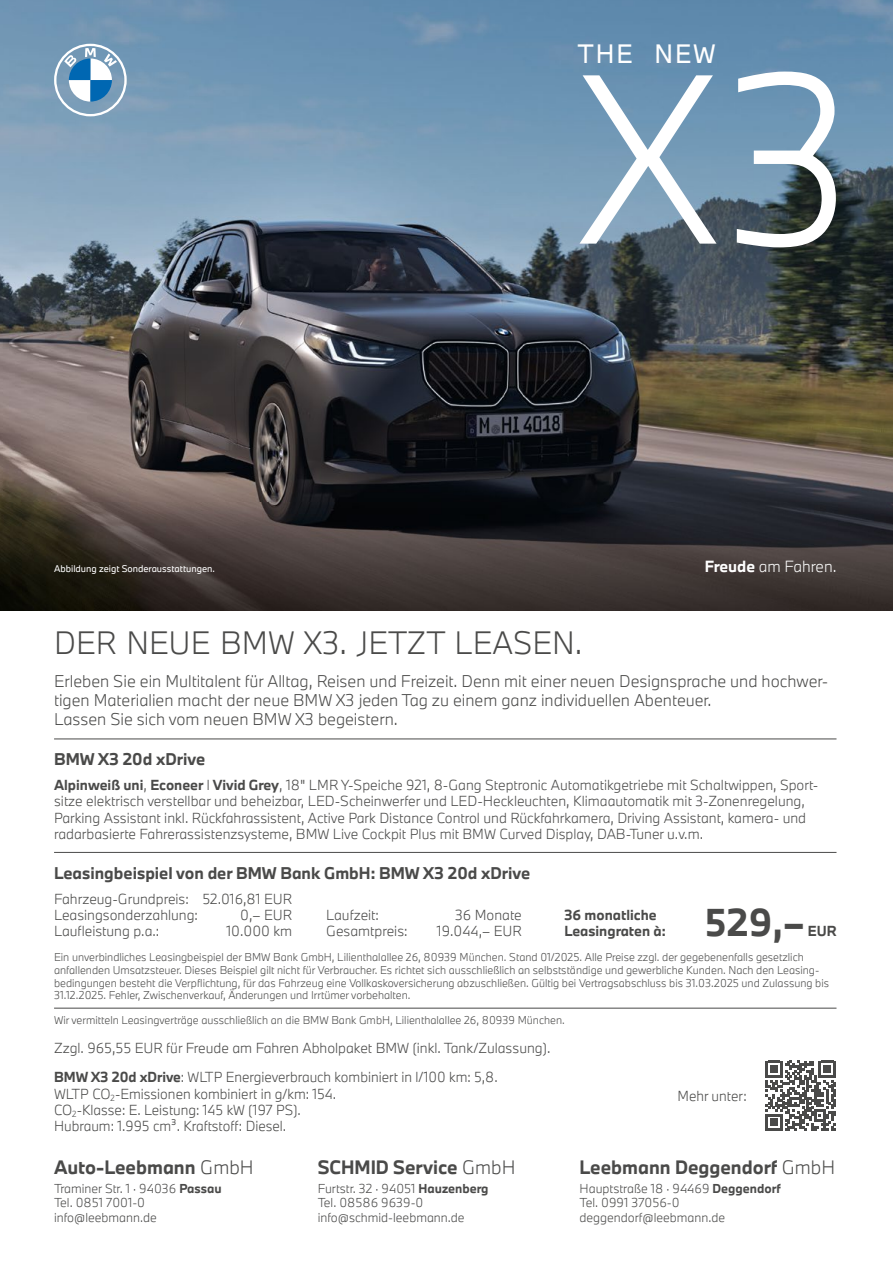
<style>
.page{position:relative;width:893px;height:1263px;background:#fff}
.page>*{position:absolute;margin:0;border:0;box-sizing:border-box;transform-origin:0 0}
.t1{font:300 223.2px "BMW Type Next Pro";color:#fff}
.t2{font:700 36px "BMW Type Next";color:#4a4a49}
.t3{font:300 30px "BMW Type Next";color:#4a4a49}
.t4{font:24.75px "BMW Type Next Pro";letter-spacing:.075em;color:#fff}
.t5{font:700 18px "BMW Type Next";color:#4a4a49}
.t6{font:300 15.75px/18.9px "BMW Type Next";color:#4a4a49}
.t7{font:700 15.75px "BMW Type Next";color:#4a4a49}
.t8{font:300 15px "BMW Type Next";color:#fff}
.t9{font:300 13.5px/16.2px "BMW Type Next";color:#4a4a49}
.t10{font:700 13.5px "BMW Type Next";color:#4a4a49}
.t11{font:300 12px/14.4px "BMW Type Next";color:#4a4a49}
.t12{font:300 10.5px/12.6px "BMW Type Next";color:#4a4a49}
.t13{font:9px "BMW Type Next";color:#fff}
.s1{font-weight:700}
.s2{font-weight:300}
</style>
<div class="page">
<hr style="left:54px;top:739px;width:782px;height:1px;background:#4a4a49">
<hr style="left:54px;top:852px;width:782px;height:1px;background:#4a4a49">
<hr style="left:54px;top:1008px;width:782px;height:1px;background:#4a4a49">
<img style="left:0;top:0;width:893px;height:503px">
<img style="left:0;top:503px;width:893px;height:108px">
<svg style="left:54px;top:44px;width:73px;height:72px"></svg>
<svg style="left:765px;top:1060px;width:71px;height:71px"></svg>
<h3 class="t4" style="left:578px;top:36px;width:140px">THE NEW</h3>
<h1 class="t1" style="left:578px;top:0;width:279px">X3</h1>
<p class="t13" style="left:54px;top:562px;width:162px">Abbildung zeigt Sonderausstattungen.</p>
<p class="t8" style="left:705px;top:556px;width:133px"><span class="s1">Freude</span> am Fahren.</p>
<h3 class="t3" style="left:54px;top:622px;width:530px">DER NEUE BMW X3. JETZT LEASEN.</h3>
<p class="t6" style="left:54px;top:672px;width:776px">Erleben Sie ein Multitalent für Alltag, Reisen und Freizeit. Denn mit einer neuen Designsprache und hochwer&shy;tigen Materialien macht der neue BMW X3 jeden Tag zu einem ganz individuellen Abenteuer.<br>Lassen Sie sich vom neuen BMW X3 begeistern.</p>
<p class="t7" style="left:54px;top:749px;width:153px">BMW X3 20d xDrive</p>
<p class="t9" style="left:54px;top:777px;width:766px"><span class="s1">Alpinweiß uni</span>, <span class="s1">Econeer</span> I <span class="s1">Vivid Grey</span>, 18" LMR Y-Speiche 921, 8-Gang Steptronic Automatikgetriebe mit Schaltwippen, Sport&shy;sitze elektrisch verstellbar und beheizbar, LED-Scheinwerfer und LED-Heckleuchten, Klimaautomatik mit 3-Zonenregelung, Parking Assistant inkl. Rückfahrassistent, Active Park Distance Control und Rückfahrkamera, Driving Assistant, kamera- und radarbasierte Fahrerassistenzsysteme, BMW Live Cockpit Plus mit BMW Curved Display, DAB-Tuner u.v.m.</p>
<p class="t7" style="left:54px;top:862px;width:478px">Leasingbeispiel von der BMW Bank GmbH: BMW X3 20d xDrive</p>
<p class="t9" style="left:54px;top:890px;width:240px">Fahrzeug-Grundpreis: 52.016,81 EUR<br>Leasingsonderzahlung:</p>
<h2 class="t2" style="left:705px;top:898px;width:101px">529,–</h2>
<p class="t9" style="left:240px;top:906px;width:53px">0,– EUR</p>
<p class="t9" style="left:326px;top:906px;width:54px">Laufzeit:</p>
<p class="t9" style="left:455px;top:906px;width:68px">36 Monate</p>
<p class="t10" style="left:564px;top:905px;width:94px">36 monatliche</p>
<p class="t9" style="left:54px;top:923px;width:107px">Laufleistung p.a.:</p>
<p class="t9" style="left:226px;top:923px;width:67px">10.000 km</p>
<p class="t9" style="left:326px;top:923px;width:83px">Gesamtpreis:</p>
<p class="t9" style="left:437px;top:923px;width:86px">19.044,– EUR</p>
<p class="t10" style="left:564px;top:922px;width:103px">Leasingraten à:</p>
<p class="t10" style="left:808px;top:922px;width:30px">EUR</p>
<p class="t12" style="left:54px;top:951px;width:776px">Ein unverbindliches Leasingbeispiel der BMW Bank GmbH, Lilienthalallee 26, 80939 München. Stand 01/2025. Alle Preise zzgl. der gegebenenfalls gesetzlich anfallenden Umsatzsteuer. Dieses Beispiel gilt nicht für Verbraucher. Es richtet sich ausschließlich an selbstständige und gewerbliche Kunden. Nach den Leasing&shy;bedingungen besteht die Verpflichtung, für das Fahrzeug eine Vollkaskoversicherung abzuschließen. Gültig bei Vertragsabschluss bis 31.03.2025 und Zulassung bis 31.12.2025. Fehler, Zwischenverkauf, Änderungen und Irrtümer vorbehalten.</p>
<p class="t12" style="left:54px;top:1014px;width:512px">Wir vermitteln Leasingverträge ausschließlich an die BMW Bank GmbH, Lilienthalallee 26, 80939 München.</p>
<p class="t9" style="left:54px;top:1033px;width:498px;line-height:29px">Zzgl. 965,55 EUR für Freude am Fahren Abholpaket BMW (inkl. Tank/Zulassung).<br><span class="s1">BMW X3 20d xDrive</span>: WLTP Energieverbrauch kombiniert in l/100 km: 5,8.</p>
<p class="t9" style="left:54px;top:1085px;width:284px">WLTP CO<sub>2</sub>-Emissionen kombiniert in g/km: 154.<br>CO<sub>2</sub>-Klasse: E. Leistung: 145 kW (197 PS).<br>Hubraum: 1.995 cm³. Kraftstoff: Diesel.</p>
<p class="t9" style="left:677px;top:1087px;width:71px">Mehr unter:</p>
<h3 class="t5" style="left:54px;top:1155px;width:201px">Auto-Leebmann <span class="s2">GmbH</span></h3>
<p class="t11" style="left:54px;top:1181px;width:169px">Traminer Str. 1 · 94036 <span class="s1">Passau<br></span>Tel. 0851 7001-0 info@leebmann.de</p>
<h3 class="t5" style="left:318px;top:1155px;width:199px">SCHMID Service <span class="s2">GmbH</span></h3>
<p class="t11" style="left:318px;top:1181px;width:172px">Furtstr. 32 · 94051 <span class="s1">Hauzenberg<br></span>Tel. 08586 9639-0 info@schmid-leebmann.de</p>
<h3 class="t5" style="left:580px;top:1155px;width:257px">Leebmann Deggendorf <span class="s2">GmbH</span></h3>
<p class="t11" style="left:580px;top:1181px;width:203px">Hauptstraße 18 · 94469 <span class="s1">Deggendorf<br></span>Tel. 0991 37056-0 deggendorf@leebmann.de</p>
</div>
